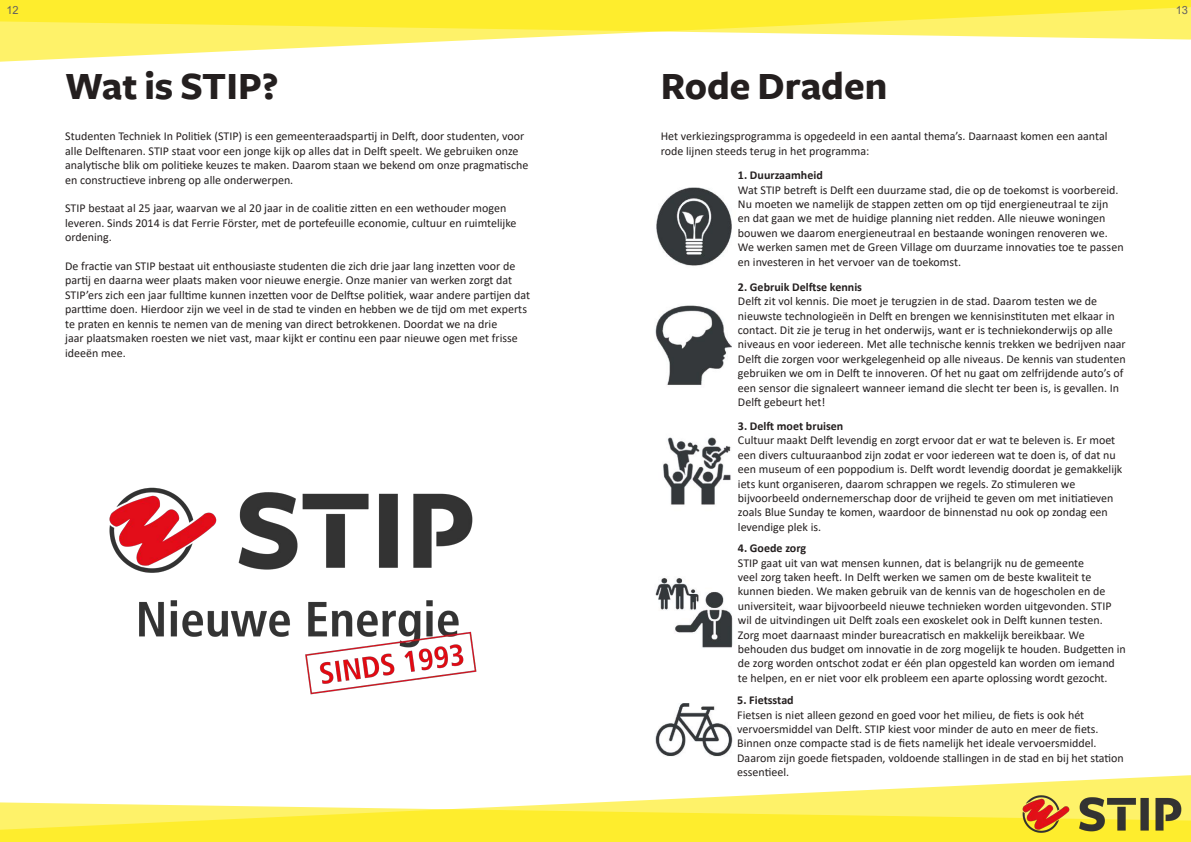
<style>
.page{position:relative;width:1191px;height:842px;background:#fff}
.page>*{position:absolute;margin:0;border:0;box-sizing:border-box;transform-origin:0 0}
.t1{font:700 40px "Freight Sans";color:#241f1f}
.t2{font:12px/14.4px "Calibri";color:#241f1f}
.t3{font:700 12px "Calibri";color:#241f1f}
.t4{font:11px "Arial Nova";color:#615f60}
</style>
<div class="page">
<img style="left:655px;top:187px;width:78px;height:569px">
<img style="left:109px;top:487px;width:368px;height:208px">
<svg style="left:0;top:783px;width:1012px;height:59px"></svg>
<img style="left:1012px;top:775px;width:179px;height:67px">
<svg style="left:0;top:40px;width:472px;height:22px"></svg>
<svg style="left:0;top:0;width:1191px;height:40px;fill:#feed2d"></svg>
<p class="t4" style="left:6px;top:4px;width:14px">12</p>
<p class="t4" style="left:1175px;top:4px;width:14px">13</p>
<h1 class="t1" style="left:65px;top:65px;width:215px">Wat is STIP?</h1>
<h1 class="t1" style="left:660px;top:65px;width:228px">Rode Draden</h1>
<p class="t2" style="left:65px;top:129px;width:465px">Studenten Techniek In Politiek (STIP) is een gemeenteraadspartij in Delft, door studenten, voor alle Delftenaren. STIP staat voor een jonge kijk op alles dat in Delft speelt. We gebruiken onze analytische blik om politieke keuzes te maken. Daarom staan we bekend om onze pragmatische en constructieve inbreng op alle onderwerpen.</p>
<p class="t2" style="left:65px;top:201px;width:453px">STIP bestaat al 25 jaar, waarvan we al 20 jaar in de coalitie zitten en een wethouder mogen leveren. Sinds 2014 is dat Ferrie Förster, met de portefeuille economie, cultuur en ruimtelijke ordening.</p>
<p class="t2" style="left:65px;top:259px;width:466px">De fractie van STIP bestaat uit enthousiaste studenten die zich drie jaar lang inzetten voor de partij en daarna weer plaats maken voor nieuwe energie. Onze manier van werken zorgt dat STIP’ers zich een jaar fulltime kunnen inzetten voor de Delftse politiek, waar andere partijen dat parttime doen. Hierdoor zijn we veel in de stad te vinden en hebben we de tijd om met experts te praten en kennis te nemen van de mening van direct betrokkenen. Doordat we na drie<br>jaar plaatsmaken roesten we niet vast, maar kijkt er continu een paar nieuwe ogen met frisse ideeën mee.</p>
<p class="t2" style="left:660px;top:129px;width:448px">Het verkiezingsprogramma is opgedeeld in een aantal thema’s. Daarnaast komen een aantal rode lijnen steeds terug in het programma:</p>
<p class="t3" style="left:738px;top:167px;width:86px">1. Duurzaamheid</p>
<p class="t2" style="left:738px;top:182px;width:387px">Wat STIP betreft is Delft een duurzame stad, die op de toekomst is voorbereid.<br>Nu moeten we namelijk de stappen zetten om op tijd energieneutraal te zijn en dat gaan we met de huidige planning niet redden. Alle nieuwe woningen bouwen we daarom energieneutraal en bestaande woningen renoveren we.<br>We werken samen met de Green Village om duurzame innovaties toe te passen en investeren in het vervoer van de toekomst.</p>
<p class="t3" style="left:738px;top:278px;width:126px">2. Gebruik Delftse kennis</p>
<p class="t2" style="left:738px;top:294px;width:389px">Delft zit vol kennis. Die moet je terugzien in de stad. Daarom testen we de nieuwste technologieën in Delft en brengen we kennisinstituten met elkaar in contact. Dit zie je terug in het onderwijs, want er is techniekonderwijs op alle niveaus en voor iedereen. Met alle technische kennis trekken we bedrijven naar Delft die zorgen voor werkgelegenheid op alle niveaus. De kennis van studenten gebruiken we om in Delft te innoveren. Of het nu gaat om zelfrijdende auto’s of een sensor die signaleert wanneer iemand die slecht ter been is, is gevallen. In Delft gebeurt het!</p>
<p class="t3" style="left:738px;top:417px;width:107px">3. Delft moet bruisen</p>
<p class="t2" style="left:738px;top:433px;width:386px">Cultuur maakt Delft levendig en zorgt ervoor dat er wat te beleven is. Er moet een divers cultuuraanbod zijn zodat er voor iedereen wat te doen is, of dat nu een museum of een poppodium is. Delft wordt levendig doordat je gemakkelijk iets kunt organiseren, daarom schrappen we regels. Zo stimuleren we bijvoorbeeld ondernemerschap door de vrijheid te geven om met initiatieven zoals Blue Sunday te komen, waardoor de binnenstad nu ook op zondag een levendige plek is.</p>
<p class="t3" style="left:738px;top:540px;width:70px">4. Goede zorg</p>
<p class="t2" style="left:738px;top:555px;width:389px">STIP gaat uit van wat mensen kunnen, dat is belangrijk nu de gemeente<br>veel zorg taken heeft. In Delft werken we samen om de beste kwaliteit te kunnen bieden. We maken gebruik van de kennis van de hogescholen en de universiteit, waar bijvoorbeeld nieuwe technieken worden uitgevonden. STIP wil de uitvindingen uit Delft zoals een exoskelet ook in Delft kunnen testen.<br>Zorg moet daarnaast minder bureacratisch en makkelijk bereikbaar. We behouden dus budget om innovatie in de zorg mogelijk te houden. Budgetten in de zorg worden ontschot zodat er één plan opgesteld kan worden om iemand te helpen, en er niet voor elk probleem een aparte oplossing wordt gezocht.</p>
<p class="t3" style="left:737px;top:692px;width:58px">5. Fietsstad</p>
<p class="t2" style="left:737px;top:707px;width:388px">Fietsen is niet alleen gezond en goed voor het milieu, de fiets is ook hét vervoersmiddel van Delft. STIP kiest voor minder de auto en meer de fiets.<br>Binnen onze compacte stad is de fiets namelijk het ideale vervoersmiddel.<br>Daarom zijn goede fietspaden, voldoende stallingen in de stad en bij het station essentieel.</p>
</div>
